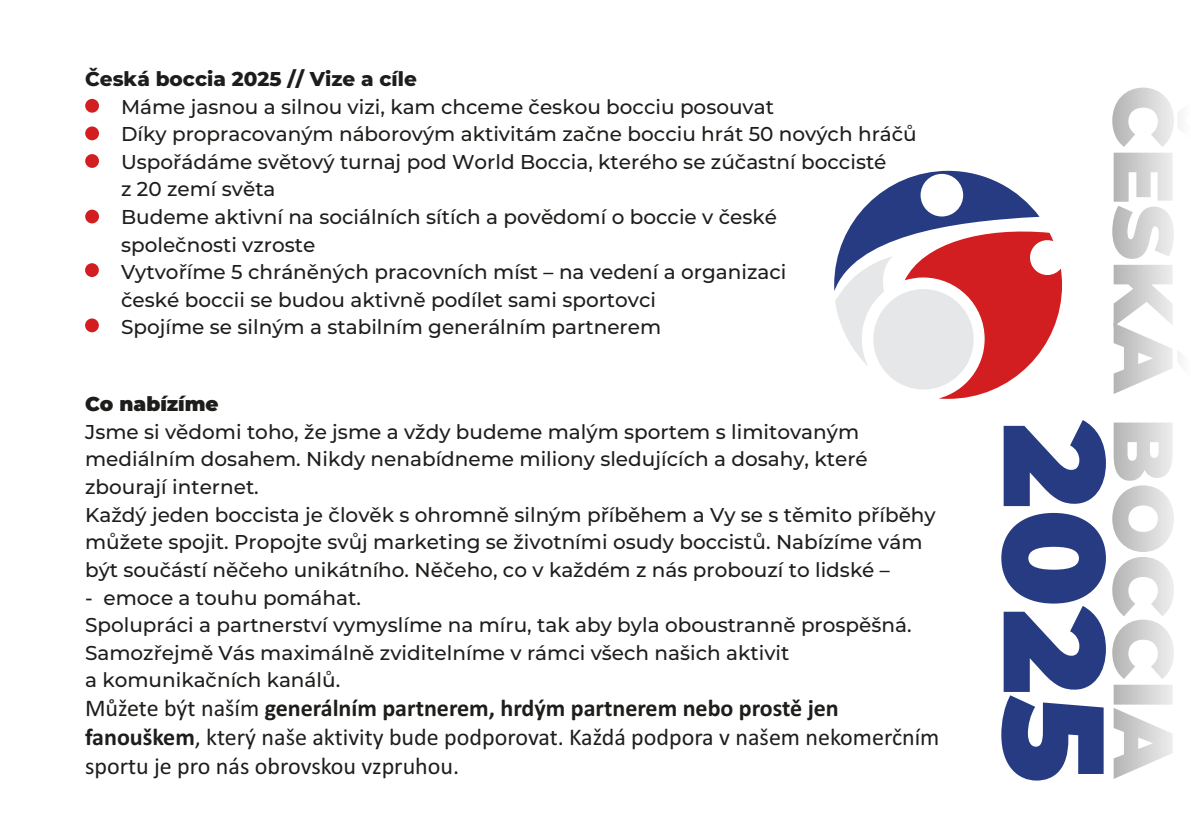
<style>
.page{position:relative;width:1191px;height:840px;background:#fff}
.page>*{position:absolute;margin:0;border:0;box-sizing:border-box;transform-origin:0 0}
.t1{font:900 142.8px "Montserrat";color:#263b81}
.t2{font:24px/29.2px "Calibri";color:#1d1d1b}
.t3{font:500 20px/27.6px "Montserrat";color:#1d1d1b}
.t4{font:800 20px "Montserrat";color:#1d1d1b}
.t5{font:900 20px "Montserrat";color:#1d1d1b}
.s1{font-weight:700}
</style>
<div class="page">
<svg style="left:1112px;top:87px;width:68px;height:692px"></svg>
<div style="left:85px;top:99px;width:14px;height:14px;background:#d31e21;border-radius:50%"></div>
<div style="left:85px;top:126px;width:14px;height:14px;background:#d31e21;border-radius:50%"></div>
<div style="left:85px;top:154px;width:14px;height:14px;background:#d31e21;border-radius:50%"></div>
<div style="left:85px;top:209px;width:14px;height:14px;background:#d31e21;border-radius:50%"></div>
<div style="left:85px;top:263px;width:14px;height:14px;background:#d31e21;border-radius:50%"></div>
<div style="left:85px;top:318px;width:14px;height:14px;background:#d31e21;border-radius:50%"></div>
<svg style="left:834px;top:171px;width:228px;height:227px"></svg>
<div style="left:873px;top:289px;width:100px;height:100px;background:#e6e7e9;border-radius:50%"></div>
<p class="t4" style="left:85px;top:66px;width:333px">Česká boccia 2025 // Vize a cíle</p>
<p class="t3" style="left:121px;top:92px;width:797px">Máme jasnou a silnou vizi, kam chceme českou bocciu posouvat<br>Díky propracovaným náborovým aktivitám začne bocciu hrát 50 nových hráčů Uspořádáme světový turnaj pod World Boccia, kterého se zúčastní boccisté<br>z 20 zemí světa<br>Budeme aktivní na sociálních sítích a povědomí o boccie v české<br>společnosti vzroste<br>Vytvoříme 5 chráněných pracovních míst – na vedení a organizaci<br>české boccii se budou aktivně podílet sami sportovci<br>Spojíme se silným a stabilním generálním partnerem</p>
<p class="t5" style="left:85px;top:391px;width:135px">Co nabízíme</p>
<p class="t3" style="left:85px;top:417px;width:852px">Jsme si vědomi toho, že jsme a vždy budeme malým sportem s limitovaným mediálním dosahem. Nikdy nenabídneme miliony sledujících a dosahy, které zbourají internet.<br>Každý jeden boccista je člověk s ohromně silným příběhem a Vy se s těmito příběhy můžete spojit. Propojte svůj marketing se životními osudy boccistů. Nabízíme vám být součástí něčeho unikátního. Něčeho, co v každém z nás probouzí to lidské –</p>
<p class="t3" style="left:85px;top:583px;width:828px">- emoce a touhu pomáhat.<br>Spolupráci a partnerství vymyslíme na míru, tak aby byla oboustranně prospěšná.<br>Samozřejmě Vás maximálně zviditelníme v rámci všech našich aktivit<br>a komunikačních kanálů.</p>
<p class="t2" style="left:85px;top:694px;width:856px">Můžete být naším <span class="s1">generálním partnerem, hrdým partnerem nebo prostě jen fanouškem</span>, který naše aktivity bude podporovat. Každá podpora v našem nekomerčním sportu je pro nás obrovskou vzpruhou.</p>
<h1 class="t1" style="left:1141px;top:421px;width:362px;rotate:90deg">2025</h1>
</div>
